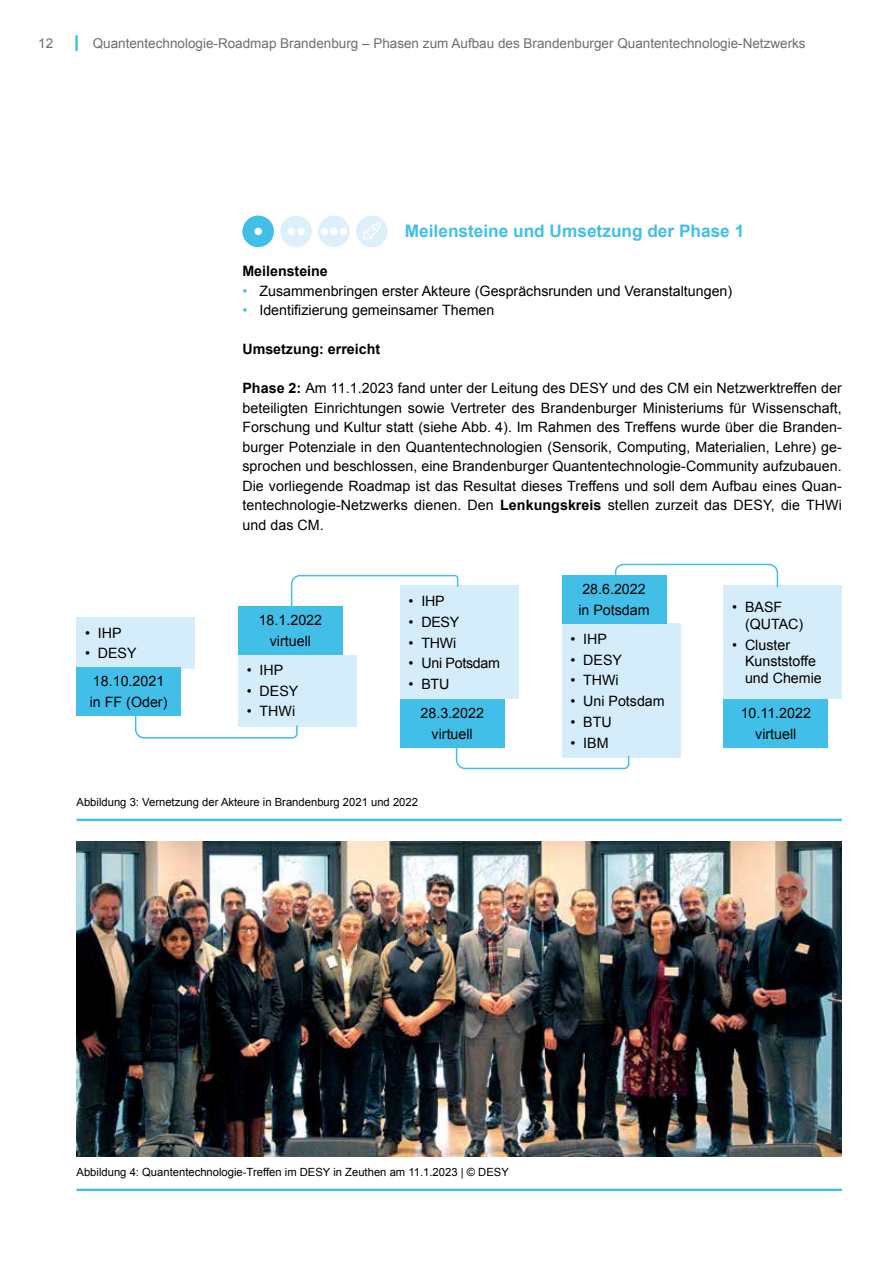
<style>
.page{position:relative;width:893px;height:1263px;background:#fff}
.page>*{position:absolute;margin:0;border:0;box-sizing:border-box;transform-origin:0 0}
.t1{font:700 17.25px "Arial";color:#41bfe8}
.t2{font:14.25px/19.5px "Arial";color:#000}
.t3{font:700 14.25px "Arial";color:#000}
.t4{font:14.25px "Arial";letter-spacing:-.02em;color:#000}
.t5{font:13.5px "Arial";color:#6e6e6e}
.t6{font:11.25px "Arial";color:#000}
.s1{color:#41bfe8}
.s2{font-weight:700}
</style>
<div class="page">
<hr style="left:75px;top:35px;width:3px;height:16px;background:#41bfe8">
<div style="left:242px;top:216px;width:32px;height:31px;background:#41bfe8;border-radius:50%"></div>
<div style="left:254px;top:228px;width:8px;height:7px;background:#fff;border-radius:50%"></div>
<div style="left:318px;top:216px;width:32px;height:31px;background:#dcf0fb;border-radius:50%"></div>
<div style="left:330px;top:228px;width:8px;height:7px;background:#fff;border-radius:50%"></div>
<div style="left:321px;top:228px;width:7px;height:7px;background:#fff;border-radius:50%"></div>
<div style="left:340px;top:228px;width:7px;height:7px;background:#fff;border-radius:50%"></div>
<div style="left:280px;top:216px;width:32px;height:31px;background:#dcf0fb;border-radius:50%"></div>
<div style="left:297px;top:228px;width:8px;height:7px;background:#fff;border-radius:50%"></div>
<div style="left:287px;top:228px;width:8px;height:7px;background:#fff;border-radius:50%"></div>
<div style="left:356px;top:216px;width:32px;height:31px;background:#dcf0fb;border-radius:50%"></div>
<svg style="left:363px;top:222px;width:18px;height:18px"></svg>
<div style="left:77px;top:617px;width:118px;height:51px;background:#d5edfa"></div>
<div style="left:77px;top:668px;width:104px;height:48px;background:#41bfe8"></div>
<div style="left:724px;top:586px;width:118px;height:113px;background:#d5edfa"></div>
<div style="left:724px;top:699px;width:104px;height:48px;background:#41bfe8"></div>
<div style="left:400px;top:586px;width:118px;height:113px;background:#d5edfa"></div>
<div style="left:400px;top:699px;width:104px;height:48px;background:#41bfe8"></div>
<div style="left:238px;top:655px;width:119px;height:71px;background:#d5edfa"></div>
<div style="left:238px;top:606px;width:104px;height:49px;background:#41bfe8"></div>
<div style="left:562px;top:623px;width:118px;height:135px;background:#d5edfa"></div>
<div style="left:562px;top:575px;width:104px;height:48px;background:#41bfe8"></div>
<svg style="left:134px;top:716px;width:164px;height:23px"></svg>
<svg style="left:455px;top:743px;width:175px;height:27px"></svg>
<svg style="left:290px;top:574px;width:169px;height:36px"></svg>
<svg style="left:614px;top:563px;width:165px;height:26px"></svg>
<hr style="left:77px;top:819px;width:765px;height:2px;background:#41bfe8">
<hr style="left:77px;top:1189px;width:765px;height:2px;background:#41bfe8">
<img style="left:77px;top:842px;width:765px;height:314px">
<p class="t5" style="left:38px;top:35px;width:17px">12</p>
<p class="t5" style="left:93px;top:35px;width:714px">Quantentechnologie-Roadmap Brandenburg – Phasen zum Aufbau des Brandenburger Quantentechnologie-Netzwerks</p>
<p class="t1" style="left:405px;top:220px;width:341px">Meilensteine und Umsetzung der Phase 1</p>
<p class="t2" style="left:85px;top:623px;width:38px">• IHP</p>
<p class="t2" style="left:93px;top:639px;width:73px;line-height:28.2px;text-indent:-8px">• DESY<br>18.10.2021</p>
<p class="t2" style="left:90px;top:693px;width:79px">in FF (Oder)</p>
<p class="t3" style="left:242px;top:262px;width:87px">Meilensteine</p>
<p class="t2" style="left:242px;top:281px;width:491px"><span class="s1">•</span> Zusammenbringen erster Akteure (Gesprächsrunden und Veranstaltungen)</p>
<p class="t2" style="left:242px;top:301px;width:253px"><span class="s1">•</span> Identifizierung gemeinsamer Themen</p>
<p class="t3" style="left:242px;top:340px;width:139px">Umsetzung: erreicht</p>
<p class="t2" style="left:242px;top:379px;width:601px;text-align:justify"><span class="s2">Phase 2:</span> Am 11.1.2023 fand unter der Leitung des DESY und des CM ein Netzwerktreffen der beteiligten Einrichtungen sowie Vertreter des Brandenburger Ministeriums für Wissenschaft, Forschung und Kultur statt (siehe Abb. 4). Im Rahmen des Treffens wurde über die Branden&shy;burger Potenziale in den Quantentechnologien (Sensorik, Computing, Materialien, Lehre) ge&shy;sprochen und beschlossen, eine Brandenburger Quantentechnologie-Community aufzubauen.<br>Die vorliegende Roadmap ist das Resultat dieses Treffens und soll dem Aufbau eines Quan&shy;tentechnologie-Netzwerks dienen. Den <span class="s2">Lenkungskreis</span> stellen zurzeit das DESY, die THWi und das CM.</p>
<p class="t2" style="left:259px;top:610px;width:65px;line-height:20.7px;text-align:center">18.1.2022 virtuell</p>
<p class="t2" style="left:247px;top:660px;width:38px">• IHP</p>
<p class="t2" style="left:247px;top:681px;width:53px">• DESY</p>
<p class="t2" style="left:247px;top:702px;width:50px">• THWi</p>
<p class="t2" style="left:409px;top:591px;width:37px">• IHP</p>
<p class="t2" style="left:409px;top:612px;width:52px">• DESY</p>
<p class="t2" style="left:409px;top:633px;width:49px">• THWi</p>
<p class="t4" style="left:409px;top:654px;width:93px">• Uni Potsdam</p>
<p class="t2" style="left:420px;top:670px;width:65px;line-height:28.8px;text-indent:-12px">• BTU<br>28.3.2022</p>
<p class="t2" style="left:432px;top:724px;width:43px">virtuell</p>
<p class="t2" style="left:578px;top:579px;width:73px;line-height:20.7px">28.6.2022 in Potsdam</p>
<p class="t2" style="left:570px;top:629px;width:38px">• IHP</p>
<p class="t2" style="left:570px;top:650px;width:53px">• DESY</p>
<p class="t2" style="left:570px;top:671px;width:50px">• THWi</p>
<p class="t2" style="left:570px;top:691px;width:96px">• Uni Potsdam</p>
<p class="t2" style="left:570px;top:712px;width:43px">• BTU</p>
<p class="t2" style="left:570px;top:733px;width:40px">• IBM</p>
<p class="t2" style="left:745px;top:599px;width:60px;line-height:16.5px;text-indent:-13px">• BASF (QUTAC)</p>
<p class="t2" style="left:745px;top:637px;width:78px;line-height:16.5px;text-indent:-13px">• Cluster<br>Kunststoffe und Chemie</p>
<p class="t2" style="left:741px;top:703px;width:72px;line-height:20.7px;text-align:center">10.11.2022 virtuell</p>
<p class="t6" style="left:77px;top:795px;width:343px">Abbildung 3: Vernetzung der Akteure in Brandenburg 2021 und 2022</p>
<p class="t6" style="left:77px;top:1164px;width:434px">Abbildung 4: Quantentechnologie-Treffen im DESY in Zeuthen am 11.1.2023 | © DESY</p>
</div>
